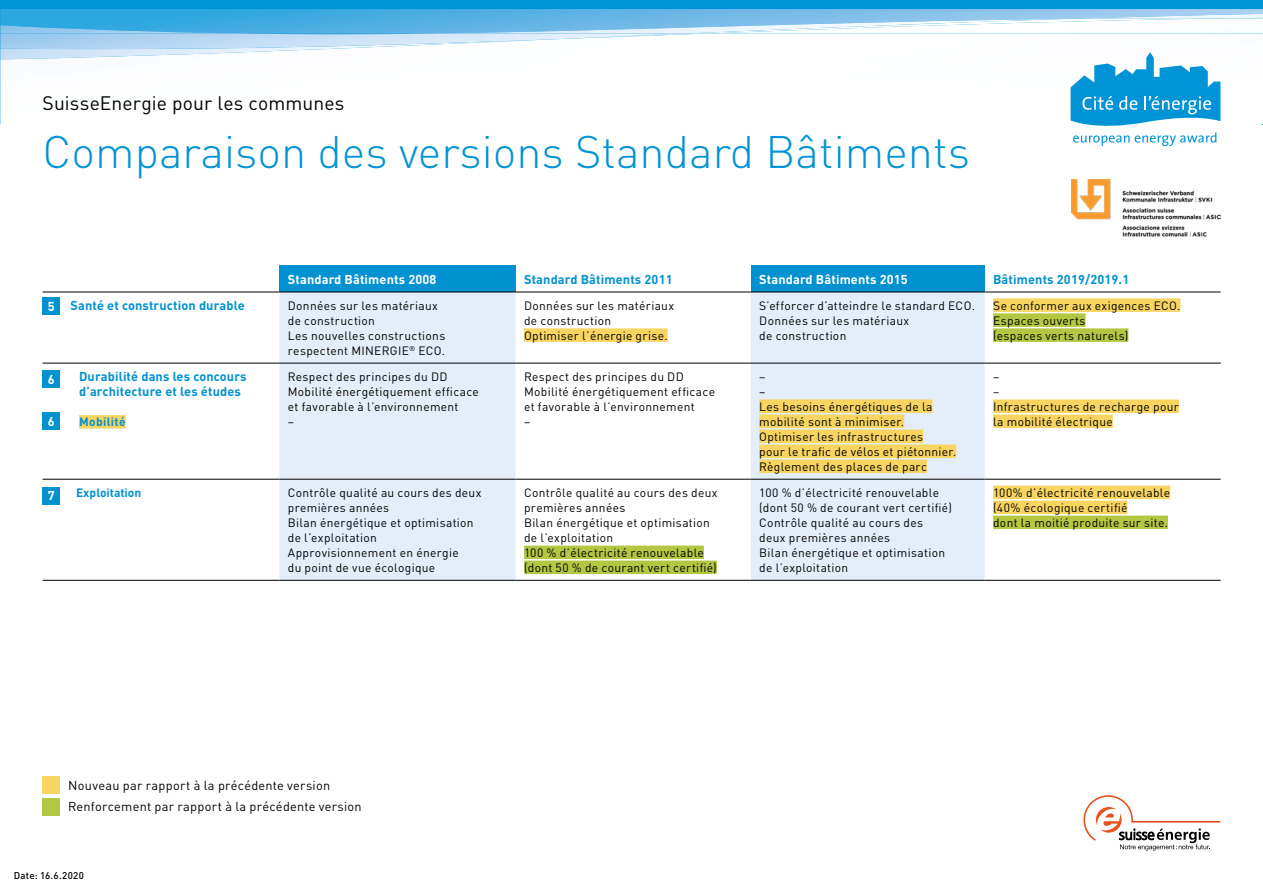
<style>
.page{position:relative;width:1263px;height:893px;background:#fff}
.page>*{position:absolute;margin:0;border:0;box-sizing:border-box;transform-origin:0 0}
.t1{font:300 45px "DIN Pro";color:#0093d6}
.t2{font:19.35px "DIN Pro";letter-spacing:.005em;color:#000}
.t3{font:700 12.75px/15px "DINOT";letter-spacing:.01em;color:#0091d0}
.t4{font:12.75px/21.5px "DIN Pro";letter-spacing:.02em;color:#000}
.t5{font:700 12.75px "DINOT";letter-spacing:.01em;color:#fff}
.t6{font:12px/15px "DIN Pro";letter-spacing:.025em;color:#000}
.t7{font:700 12px "DINOT";color:#0091d0}
.t8{font:700 12px "DIN Pro";letter-spacing:.025em;color:#0091d0}
.t9{font:500 9.75px "DIN Pro";letter-spacing:.03em;color:#000}
</style>
<div class="page">
<div style="left:0;top:0;width:1263px;height:124px;background:#0093d6"></div>
<img style="left:0;top:9px;width:1263px;height:116px">
<img style="left:0;top:19px;width:686px;height:15px">
<img style="left:1070px;top:14px;width:193px;height:4px">
<img style="left:686px;top:18px;width:22px;height:16px">
<img style="left:708px;top:18px;width:555px;height:16px">
<img style="left:0;top:34px;width:686px;height:15px">
<img style="left:0;top:39px;width:556px;height:20px">
<img style="left:556px;top:34px;width:152px;height:5px">
<svg style="left:1083px;top:795px;width:137px;height:56px"></svg>
<svg style="left:1070px;top:52px;width:150px;height:94px"></svg>
<div style="left:43px;top:798px;width:17px;height:18px;background:#b3c743"></div>
<div style="left:43px;top:776px;width:17px;height:18px;background:#f8d561"></div>
<div style="left:42px;top:297px;width:18px;height:17px;background:#0091d0"></div>
<div style="left:42px;top:370px;width:18px;height:17px;background:#0091d0"></div>
<div style="left:42px;top:412px;width:18px;height:18px;background:#0091d0"></div>
<div style="left:42px;top:487px;width:18px;height:17px;background:#0091d0"></div>
<div style="left:279px;top:265px;width:237px;height:27px;background:#0091d0"></div>
<div style="left:751px;top:265px;width:234px;height:27px;background:#0091d0"></div>
<div style="left:279px;top:293px;width:237px;height:287px;background:#e4eefa"></div>
<div style="left:751px;top:293px;width:234px;height:287px;background:#e4eefa"></div>
<hr style="left:43px;top:292px;width:236px;height:1px;background:#000">
<hr style="left:279px;top:292px;width:237px;height:1px;background:#000">
<hr style="left:516px;top:292px;width:235px;height:1px;background:#000">
<hr style="left:751px;top:292px;width:234px;height:1px;background:#000">
<hr style="left:985px;top:292px;width:236px;height:1px;background:#000">
<hr style="left:43px;top:363px;width:236px;height:1px;background:#000">
<hr style="left:279px;top:363px;width:237px;height:1px;background:#000">
<hr style="left:516px;top:363px;width:235px;height:1px;background:#000">
<hr style="left:751px;top:363px;width:234px;height:1px;background:#000">
<hr style="left:985px;top:363px;width:236px;height:1px;background:#000">
<hr style="left:43px;top:479px;width:236px;height:1px;background:#000">
<hr style="left:516px;top:479px;width:235px;height:1px;background:#000">
<hr style="left:751px;top:479px;width:234px;height:1px;background:#000">
<hr style="left:985px;top:479px;width:236px;height:1px;background:#000">
<hr style="left:279px;top:479px;width:237px;height:1px;background:#000">
<hr style="left:43px;top:580px;width:236px;height:1px;background:#000">
<hr style="left:279px;top:580px;width:237px;height:1px;background:#000">
<hr style="left:516px;top:580px;width:235px;height:1px;background:#000">
<hr style="left:751px;top:580px;width:234px;height:1px;background:#000">
<hr style="left:985px;top:580px;width:236px;height:1px;background:#000">
<div style="left:524px;top:328px;width:144px;height:14px;background:#f8d561"></div>
<div style="left:993px;top:298px;width:187px;height:14px;background:#f8d561"></div>
<div style="left:993px;top:313px;width:92px;height:14px;background:#b3c743"></div>
<div style="left:993px;top:328px;width:135px;height:14px;background:#b3c743"></div>
<div style="left:79px;top:415px;width:47px;height:14px;background:#f8d561"></div>
<div style="left:759px;top:399px;width:173px;height:14px;background:#f8d561"></div>
<div style="left:759px;top:414px;width:145px;height:14px;background:#f8d561"></div>
<div style="left:759px;top:429px;width:164px;height:14px;background:#f8d561"></div>
<div style="left:759px;top:444px;width:197px;height:14px;background:#f8d561"></div>
<div style="left:759px;top:459px;width:168px;height:14px;background:#f8d561"></div>
<div style="left:993px;top:399px;width:186px;height:14px;background:#f8d561"></div>
<div style="left:993px;top:414px;width:120px;height:14px;background:#f8d561"></div>
<div style="left:524px;top:546px;width:180px;height:13px;background:#b3c743"></div>
<div style="left:524px;top:561px;width:193px;height:13px;background:#b3c743"></div>
<div style="left:993px;top:486px;width:177px;height:13px;background:#f8d561"></div>
<div style="left:993px;top:501px;width:134px;height:13px;background:#f8d561"></div>
<div style="left:993px;top:516px;width:175px;height:13px;background:#b3c743"></div>
<img style="left:1071px;top:180px;width:149px;height:57px">
<h2 class="t2" style="left:43px;top:90px;width:303px">SuisseEnergie pour les communes</h2>
<h1 class="t1" style="left:43px;top:121px;width:929px">Comparaison des versions Standard Bâtiments</h1>
<p class="t5" style="left:288px;top:270px;width:150px">Standard Bâtiments 2008</p>
<p class="t3" style="left:524px;top:271px;width:150px">Standard Bâtiments 2011</p>
<p class="t5" style="left:759px;top:270px;width:150px">Standard Bâtiments 2015</p>
<p class="t3" style="left:993px;top:271px;width:138px">Bâtiments 2019/2019.1</p>
<p class="t5" style="left:48px;top:297px;width:8px">5</p>
<p class="t5" style="left:48px;top:370px;width:8px">6</p>
<p class="t5" style="left:48px;top:413px;width:8px">6</p>
<p class="t3" style="left:70px;top:298px;width:176px">Santé et construction durable</p>
<p class="t6" style="left:288px;top:297px;width:159px">Données sur les matériaux de construction<br>Les nouvelles constructions respectent MINERGIE<sup>®</sup> ECO.</p>
<p class="t6" style="left:524px;top:297px;width:152px">Données sur les matériaux de construction<br>Optimiser l’énergie grise.</p>
<p class="t6" style="left:759px;top:297px;width:217px">S’efforcer d’atteindre le standard ECO.<br>Données sur les matériaux<br>de construction</p>
<p class="t6" style="left:993px;top:297px;width:189px">Se conformer aux exigences ECO.<br>Espaces ouverts<br>(espaces verts naturels)</p>
<p class="t3" style="left:79px;top:369px;width:169px">Durabilité dans les concours d’architecture et les études</p>
<p class="t8" style="left:79px;top:414px;width:48px">Mobilité</p>
<p class="t6" style="left:288px;top:368px;width:192px">Respect des principes du DD<br>Mobilité énergétiquement efficace et favorable à l’environnement<br>–</p>
<p class="t6" style="left:524px;top:368px;width:192px">Respect des principes du DD<br>Mobilité énergétiquement efficace et favorable à l’environnement<br>–</p>
<p class="t6" style="left:759px;top:368px;width:198px">–<br>–<br>Les besoins énergétiques de la mobilité sont à minimiser.<br>Optimiser les infrastructures<br>pour le trafic de vélos et piétonnier.<br>Règlement des places de parc</p>
<p class="t6" style="left:993px;top:368px;width:187px">–<br>–<br>Infrastructures de recharge pour la mobilité électrique</p>
<p class="t5" style="left:48px;top:487px;width:8px">7</p>
<p class="t7" style="left:76px;top:484px;width:67px">Exploitation</p>
<p class="t6" style="left:288px;top:484px;width:195px">Contrôle qualité au cours des deux premières années<br>Bilan énergétique et optimisation de l’exploitation<br>Approvisionnement en énergie<br>du point de vue écologique</p>
<p class="t6" style="left:524px;top:484px;width:195px">Contrôle qualité au cours des deux premières années<br>Bilan énergétique et optimisation de l’exploitation<br>100 % d’électricité renouvelable (dont 50 % de courant vert certifié)</p>
<p class="t6" style="left:759px;top:484px;width:194px">100 % d’électricité renouvelable (dont 50 % de courant vert certifié)<br>Contrôle qualité au cours des deux premières années<br>Bilan énergétique et optimisation de l’exploitation</p>
<p class="t6" style="left:993px;top:484px;width:179px">100% d’électricité renouvelable (40% écologique certifié<br>dont la moitié produite sur site.</p>
<p class="t4" style="left:68px;top:774px;width:295px">Nouveau par rapport à la précédente version<br>Renforcement par rapport à la précédente version</p>
<p class="t9" style="left:14px;top:869px;width:72px">Date: 16.6.2020</p>
</div>
